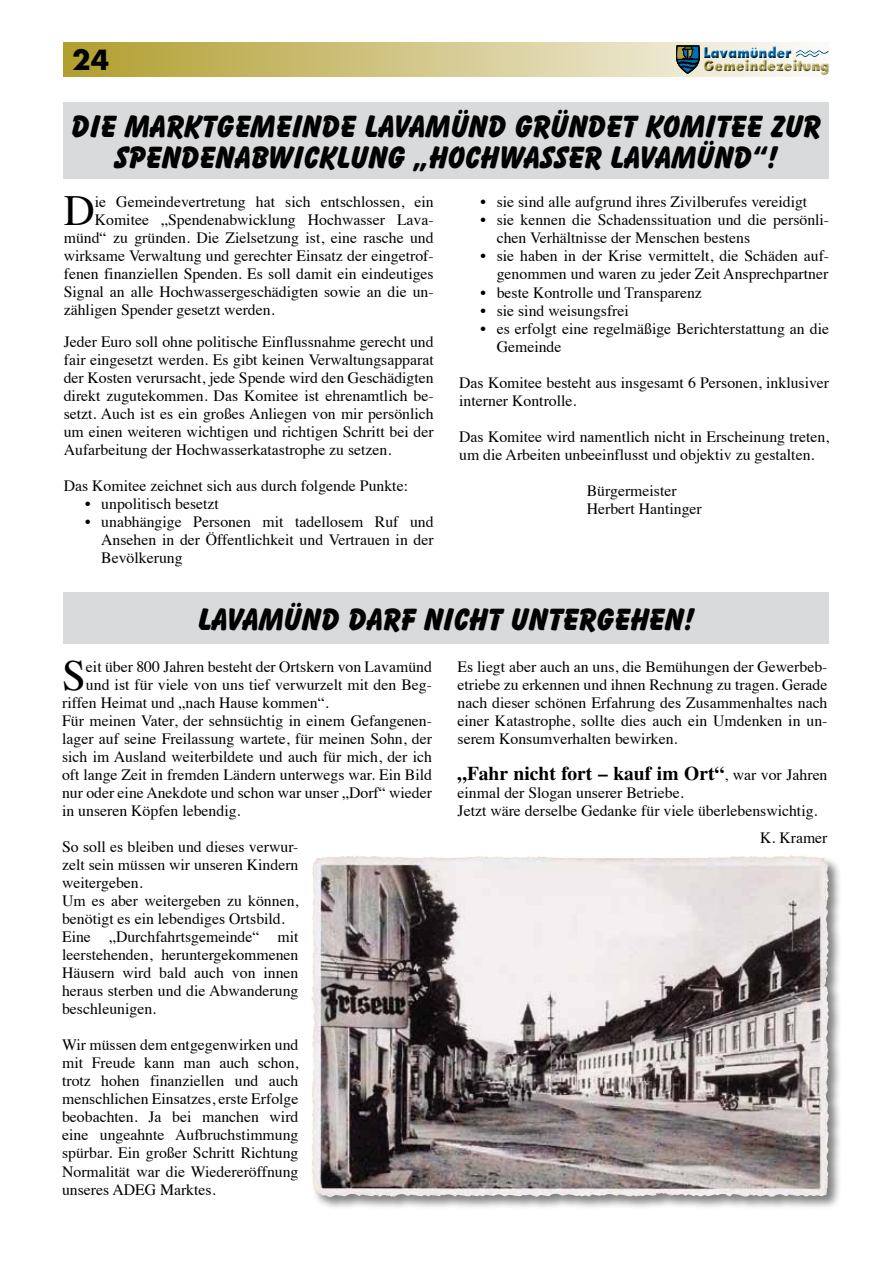
<style>
.page{position:relative;width:893px;height:1263px;background:#fff}
.page>*{position:absolute;margin:0;border:0;box-sizing:border-box;transform-origin:0 0}
.t1{font:42.9px "Times";color:#000}
.t2{font:800 31.5px/31.5px "Balloon BT";color:#000;text-align:center}
.t3{font:700 27px "Futura";color:#000}
.t4{font:700 19.5px "Times";color:#000}
.t5{font:15.75px/18px "Times";color:#000}
.t6{font:800 14.4px "Futura";color:#b1a048;scale:.87 1}
.t7{font:800 14.4px "Futura";color:#0070b8;scale:.87 1}
.s1{font-weight:400;font-size:15.75px}
</style>
<div class="page">
<svg style="left:64px;top:43px;width:744px;height:34px;background:#cfc380"></svg>
<svg style="left:676px;top:46px;width:24px;height:27px"></svg>
<div style="left:702px;top:44px;width:91px;height:15px;background:#f3f1e4"></div>
<div style="left:702px;top:45px;width:92px;height:15px;background:#000;opacity:.75"></div>
<div style="left:701px;top:57px;width:129px;height:18px;background:#fff;opacity:.75"></div>
<div style="left:702px;top:58px;width:129px;height:19px;background:#000;opacity:.75"></div>
<div style="left:795px;top:49px;width:35px;height:8px;background:#f9f9f6"></div>
<div style="left:795px;top:50px;width:35px;height:10px;background:#000;opacity:.75"></div>
<div style="left:64px;top:102px;width:765px;height:77px;background:#d9dadb"></div>
<div style="left:64px;top:592px;width:765px;height:51px;background:#d9dadb"></div>
<div style="left:309px;top:853px;width:532px;height:356px;background:#000;opacity:.5"></div>
<img style="left:753px;top:855px;width:38px;height:3px">
<h3 class="t3" style="left:72px;top:42px;width:39px">24</h3>
<p class="t7" style="left:703px;top:43px;width:103px">Lavamünder</p>
<p class="t6" style="left:703px;top:57px;width:146px">Gemeindezeitung</p>
<h2 class="t2" style="left:72px;top:110px;width:751px">DIE MARKTGEMEINDE LAVAMÜND GRÜNDET KOMITEE ZUR<br>SPENDENABWICKLUNG „HOCHWASSER LAVAMÜND“!</h2>
<h1 class="t1" style="left:64px;top:171px;width:33px">D</h1>
<p class="t5" style="left:95px;top:192px;width:340px">ie Gemeindevertretung hat sich entschlossen, ein</p>
<p class="t5" style="left:95px;top:210px;width:340px">Komitee „Spendenabwicklung Hochwasser Lava-</p>
<p class="t5" style="left:64px;top:228px;width:371px">münd“ zu gründen. Die Zielsetzung ist, eine rasche und</p>
<p class="t5" style="left:64px;top:246px;width:371px">wirksame Verwaltung und gerechter Einsatz der eingetrof-</p>
<p class="t5" style="left:64px;top:264px;width:371px">fenen finanziellen Spenden. Es soll damit ein eindeutiges</p>
<p class="t5" style="left:64px;top:282px;width:371px">Signal an alle Hochwassergeschädigten sowie an die un-</p>
<p class="t5" style="left:64px;top:300px;width:212px">zähligen Spender gesetzt werden.</p>
<p class="t5" style="left:64px;top:331px;width:371px;text-align:justify">Jeder Euro soll ohne politische Einflussnahme gerecht und fair eingesetzt werden. Es gibt keinen Verwaltungsapparat der Kosten verursacht, jede Spende wird den Geschädigten direkt zugutekommen. Das Komitee ist ehrenamtlich be&shy;setzt. Auch ist es ein großes Anliegen von mir persönlich um einen weiteren wichtigen und richtigen Schritt bei der Aufarbeitung der Hochwasserkatastrophe zu setzen.</p>
<p class="t5" style="left:64px;top:475px;width:346px">Das Komitee zeichnet sich aus durch folgende Punkte:</p>
<p class="t5" style="left:85px;top:493px;width:135px">• unpolitisch besetzt</p>
<p class="t5" style="left:101px;top:511px;width:334px;text-align:justify;text-indent:-16px">• unabhängige Personen mit tadellosem Ruf und Ansehen in der Öffentlichkeit und Vertrauen in der Bevölkerung</p>
<p class="t5" style="left:480px;top:192px;width:328px">• sie sind alle aufgrund ihres Zivilberufes vereidigt</p>
<p class="t5" style="left:497px;top:210px;width:334px;text-indent:-16px">• sie kennen die Schadenssituation und die persönli&shy;chen Verhältnisse der Menschen bestens</p>
<p class="t5" style="left:480px;top:246px;width:350px;text-align:right">• sie haben in der Krise vermittelt, die Schäden auf&shy;genommen und waren zu jeder Zeit Ansprechpartner</p>
<p class="t5" style="left:480px;top:282px;width:223px">• beste Kontrolle und Transparenz</p>
<p class="t5" style="left:480px;top:300px;width:150px">• sie sind weisungsfrei</p>
<p class="t5" style="left:497px;top:318px;width:334px;text-indent:-16px">• es erfolgt eine regelmäßige Berichterstattung an die<br>Gemeinde</p>
<p class="t5" style="left:459px;top:372px;width:371px">Das Komitee besteht aus insgesamt 6 Personen, inklusiver interner Kontrolle.</p>
<p class="t5" style="left:459px;top:426px;width:371px">Das Komitee wird namentlich nicht in Erscheinung treten, um die Arbeiten unbeeinflusst und objektiv zu gestalten.</p>
<p class="t5" style="left:587px;top:480px;width:117px">Bürgermeister<br>Herbert Hantinger</p>
<h2 class="t2" style="left:198px;top:603px;width:498px">LAVAMÜND DARF NICHT UNTERGEHEN!</h2>
<h1 class="t1" style="left:62px;top:636px;width:25px">S</h1>
<p class="t5" style="left:86px;top:657px;width:348px">eit über 800 Jahren besteht der Ortskern von Lavamünd</p>
<p class="t5" style="left:86px;top:675px;width:348px">und ist für viele von uns tief verwurzelt mit den Beg-</p>
<p class="t5" style="left:62px;top:693px;width:268px">riffen Heimat und „nach Hause kommen“.</p>
<p class="t5" style="left:62px;top:711px;width:371px">Für meinen Vater, der sehnsüchtig in einem Gefangenen-</p>
<p class="t5" style="left:62px;top:729px;width:371px">lager auf seine Freilassung wartete, für meinen Sohn, der</p>
<p class="t5" style="left:62px;top:747px;width:371px">sich im Ausland weiterbildete und auch für mich, der ich</p>
<p class="t5" style="left:62px;top:765px;width:371px">oft lange Zeit in fremden Ländern unterwegs war. Ein Bild</p>
<p class="t5" style="left:62px;top:783px;width:371px">nur oder eine Anekdote und schon war unser „Dorf“ wieder</p>
<p class="t5" style="left:62px;top:801px;width:180px">in unseren Köpfen lebendig.</p>
<p class="t5" style="left:62px;top:837px;width:238px">So soll es bleiben und dieses verwur&shy;zelt sein müssen wir unseren Kindern weitergeben.<br>Um es aber weitergeben zu können, benötigt es ein lebendiges Ortsbild.<br>Eine „Durchfahrtsgemeinde“ mit leerstehenden, heruntergekommenen<br>Häusern wird bald auch von innen heraus sterben und die Abwanderung beschleunigen.</p>
<p class="t5" style="left:62px;top:1035px;width:238px;text-align:justify">Wir müssen dem entgegenwirken und mit Freude kann man auch schon, trotz hohen finanziellen und auch menschlichen Einsatzes, erste Erfolge beobachten. Ja bei manchen wird eine ungeahnte Aufbruchstimmung spürbar. Ein großer Schritt Richtung Normalität war die Wiedereröffnung unseres ADEG Marktes.</p>
<p class="t5" style="left:458px;top:657px;width:371px;text-align:justify">Es liegt aber auch an uns, die Bemühungen der Gewerbeb&shy;etriebe zu erkennen und ihnen Rechnung zu tragen. Gerade nach dieser schönen Erfahrung des Zusammenhaltes nach einer Katastrophe, sollte dies auch ein Umdenken in un&shy;serem Konsumverhalten bewirken.</p>
<p class="t4" style="left:458px;top:762px;width:371px">„Fahr nicht fort – kauf im Ort“<span class="s1">, war vor Jahren</span></p>
<p class="t5" style="left:458px;top:783px;width:361px">einmal der Slogan unserer Betriebe.<br>Jetzt wäre derselbe Gedanke für viele überlebenswichtig.</p>
<p class="t5" style="left:760px;top:828px;width:69px">K. Kramer</p>
</div>
